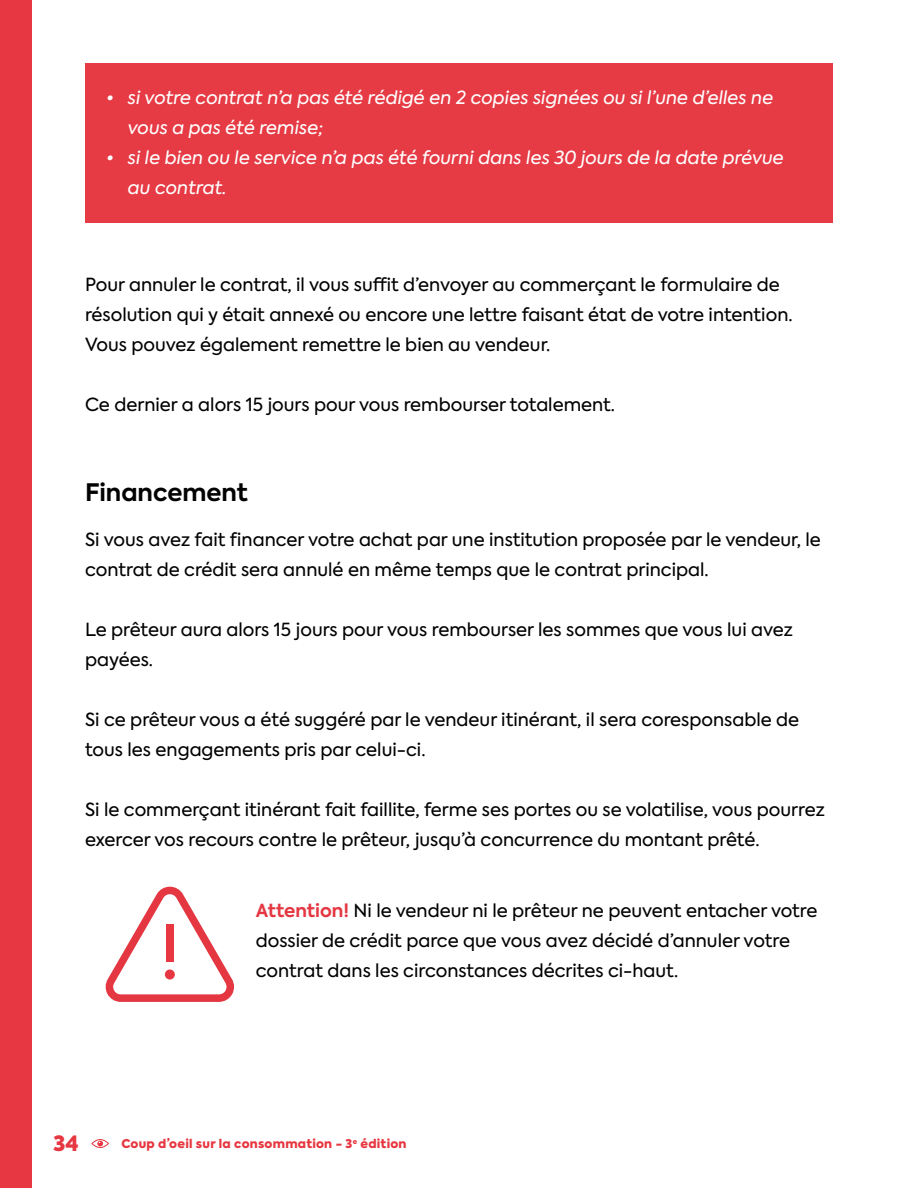
<style>
.page{position:relative;width:918px;height:1188px;background:#fff}
.page>*{position:absolute;margin:0;border:0;box-sizing:border-box;transform-origin:0 0}
.t1{font:700 24px "Axiforma";color:#020203}
.t2{font:900 21px "Axiforma";color:#e73741}
.t3{font:18px/30px "Axiforma";color:#020203}
.t4{font:italic 18px/30px "Axiforma";color:#fff}
.t5{font:900 12px "Axiforma";letter-spacing:.02em;color:#e73741}
.s1{font-weight:700;color:#e43742}
</style>
<div class="page">
<svg style="left:91px;top:1139px;width:18px;height:9px"></svg>
<div style="left:0;top:0;width:32px;height:1188px;background:#e73742"></div>
<svg style="left:106px;top:887px;width:128px;height:115px"></svg>
<div style="left:166px;top:924px;width:8px;height:38px;background:#e73741"></div>
<div style="left:165px;top:970px;width:10px;height:10px;background:#e73742;border-radius:50%"></div>
<div style="left:85px;top:64px;width:748px;height:159px;background:#e63a44"></div>
<p class="t4" style="left:128px;top:83px;width:647px;text-indent:-21px">• si votre contrat n’a pas été rédigé en 2 copies signées ou si l’une d’elles ne vous a pas été remise;</p>
<p class="t4" style="left:128px;top:143px;width:658px;text-indent:-21px">• si le bien ou le service n’a pas été fourni dans les 30 jours de la date prévue au contrat.</p>
<p class="t3" style="left:85px;top:270px;width:709px">Pour annuler le contrat, il vous suffit d’envoyer au commerçant le formulaire de résolution qui y était annexé ou encore une lettre faisant état de votre intention.<br>Vous pouvez également remettre le bien au vendeur.</p>
<p class="t3" style="left:85px;top:390px;width:532px">Ce dernier a alors 15 jours pour vous rembourser totalement.</p>
<h1 class="t1" style="left:85px;top:476px;width:164px">Financement</h1>
<p class="t3" style="left:85px;top:525px;width:737px">Si vous avez fait financer votre achat par une institution proposée par le vendeur, le contrat de crédit sera annulé en même temps que le contrat principal.</p>
<p class="t3" style="left:85px;top:615px;width:710px">Le prêteur aura alors 15 jours pour vous rembourser les sommes que vous lui avez payées.</p>
<p class="t3" style="left:85px;top:705px;width:716px">Si ce prêteur vous a été suggéré par le vendeur itinérant, il sera coresponsable de tous les engagements pris par celui-ci.</p>
<p class="t3" style="left:85px;top:795px;width:741px">Si le commerçant itinérant fait faillite, ferme ses portes ou se volatilise, vous pourrez exercer vos recours contre le prêteur, jusqu’à concurrence du montant prêté.</p>
<p class="t3" style="left:256px;top:896px;width:563px"><span class="s1">Attention!</span> Ni le vendeur ni le prêteur ne peuvent entacher votre dossier de crédit parce que vous avez décidé d’annuler votre contrat dans les circonstances décrites ci-haut.</p>
<p class="t2" style="left:53px;top:1129px;width:27px">34</p>
<p class="t5" style="left:121px;top:1135px;width:287px">Coup d’oeil sur la consommation - 3<sup>e</sup> édition</p>
</div>
